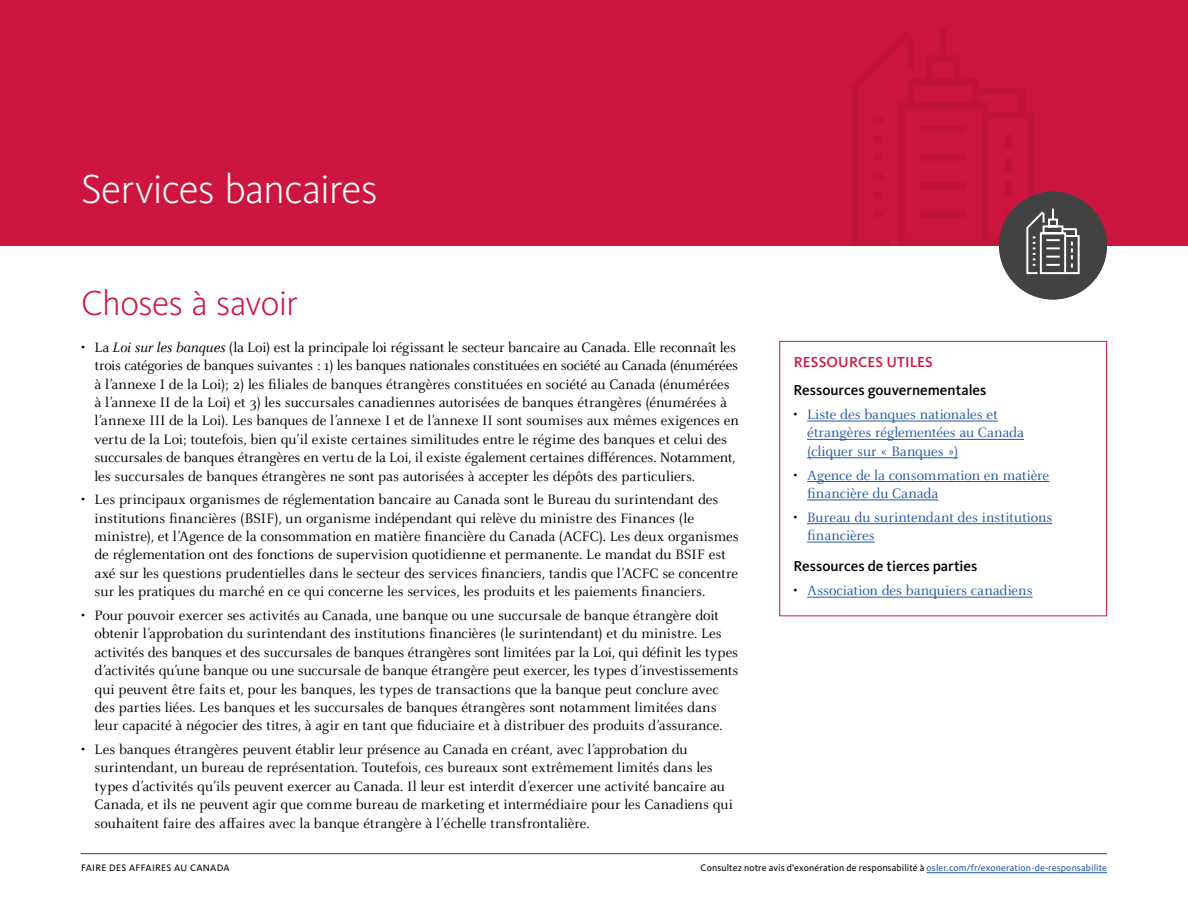
<style>
.page{position:relative;width:1188px;height:918px;background:#fff}
.page>*{position:absolute;margin:0;border:0;box-sizing:border-box;transform-origin:0 0}
.t1{font:300 42px "Kievit Pro";letter-spacing:-.02em;color:#fff}
.t2{font:300 36px "Kievit Pro";letter-spacing:-.015em;color:#cd163f}
.t3{font:15px/18.3px "Celeste OT";letter-spacing:-.005em;color:#000}
.t4{font:15px/18.3px "Celeste OT";letter-spacing:-.005em;color:#2258a4}
.t5{font:500 15px "Kievit Pro";color:#000}
.t6{font:500 15px "Kievit Pro";letter-spacing:.01em;color:#cd163f}
.t7{font:9.75px "Kievit Pro";letter-spacing:.015em;color:#000}
.t8{font:9.75px "Kievit Pro";letter-spacing:.035em;color:#000}
.s1{font-style:italic}
.s2{color:#000}
.s3{color:#2258a4}
</style>
<div class="page">
<div style="left:0;top:0;width:1188px;height:246px;background:#cd163f"></div>
<hr style="left:81px;top:853px;width:1026px;height:1px;background:#414141">
<hr style="left:807px;top:421px;width:191px;height:1px;background:#2258a4">
<hr style="left:807px;top:439px;width:217px;height:1px;background:#2258a4">
<hr style="left:807px;top:457px;width:151px;height:1px;background:#2258a4">
<hr style="left:807px;top:481px;width:242px;height:1px;background:#2258a4">
<hr style="left:807px;top:500px;width:131px;height:1px;background:#2258a4">
<hr style="left:807px;top:523px;width:246px;height:1px;background:#2258a4">
<hr style="left:807px;top:542px;width:68px;height:1px;background:#2258a4">
<hr style="left:807px;top:597px;width:226px;height:1px;background:#2258a4">
<div style="left:779px;top:341px;width:328px;height:275px;border:1px solid #cd163f"></div>
<hr style="left:927px;top:872px;width:180px;height:1px;background:#2258a4">
<div style="left:999px;top:192px;width:108px;height:108px;background:#424242;border-radius:50%"></div>
<svg style="left:852px;top:27px;width:229px;height:248px"></svg>
<h1 class="t1" style="left:81px;top:163px;width:298px">Services bancaires</h1>
<h2 class="t2" style="left:81px;top:281px;width:218px">Choses à savoir</h2>
<p class="t3" style="left:94px;top:338px;width:646px;text-indent:-14px">• La <span class="s1">Loi sur les banques</span> (la Loi) est la principale loi régissant le secteur bancaire au Canada. Elle reconnaît les trois catégories de banques suivantes : 1) les banques nationales constituées en société au Canada (énumérées à l’annexe I de la Loi); 2) les filiales de banques étrangères constituées en société au Canada (énumérées à l’annexe II de la Loi) et 3) les succursales canadiennes autorisées de banques étrangères (énumérées à l’annexe III de la Loi). Les banques de l’annexe I et de l’annexe II sont soumises aux mêmes exigences en vertu de la Loi; toutefois, bien qu’il existe certaines similitudes entre le régime des banques et celui des succursales de banques étrangères en vertu de la Loi, il existe également certaines différences. Notamment, les succursales de banques étrangères ne sont pas autorisées à accepter les dépôts des particuliers.</p>
<p class="t3" style="left:94px;top:490px;width:646px;text-indent:-14px">• Les principaux organismes de réglementation bancaire au Canada sont le Bureau du surintendant des institutions financières (BSIF), un organisme indépendant qui relève du ministre des Finances (le ministre), et l’Agence de la consommation en matière financière du Canada (ACFC). Les deux organismes de réglementation ont des fonctions de supervision quotidienne et permanente. Le mandat du BSIF est axé sur les questions prudentielles dans le secteur des services financiers, tandis que l’ACFC se concentre sur les pratiques du marché en ce qui concerne les services, les produits et les paiements financiers.</p>
<p class="t3" style="left:95px;top:606px;width:646px;text-indent:-14px">• Pour pouvoir exercer ses activités au Canada, une banque ou une succursale de banque étrangère doit obtenir l’approbation du surintendant des institutions financières (le surintendant) et du ministre. Les activités des banques et des succursales de banques étrangères sont limitées par la Loi, qui définit les types d’activités qu’une banque ou une succursale de banque étrangère peut exercer, les types d’investissements qui peuvent être faits et, pour les banques, les types de transactions que la banque peut conclure avec des parties liées. Les banques et les succursales de banques étrangères sont notamment limitées dans leur capacité à négocier des titres, à agir en tant que fiduciaire et à distribuer des produits d’assurance.</p>
<p class="t3" style="left:95px;top:740px;width:640px;text-indent:-14px">• Les banques étrangères peuvent établir leur présence au Canada en créant, avec l’approbation du surintendant, un bureau de représentation. Toutefois, ces bureaux sont extrêmement limités dans les types d’activités qu’ils peuvent exercer au Canada. Il leur est interdit d’exercer une activité bancaire au Canada, et ils ne peuvent agir que comme bureau de marketing et intermédiaire pour les Canadiens qui souhaitent faire des affaires avec la banque étrangère à l’échelle transfrontalière.</p>
<p class="t6" style="left:794px;top:353px;width:141px">RESSOURCES UTILES</p>
<p class="t5" style="left:794px;top:381px;width:194px">Ressources gouvernementales</p>
<p class="t4" style="left:807px;top:405px;width:218px;text-indent:-14px"><span class="s2">•</span> Liste des banques nationales et étrangères réglementées au Canada (cliquer sur « Banques »)</p>
<p class="t4" style="left:807px;top:466px;width:244px;text-indent:-14px"><span class="s2">•</span> Agence de la consommation en matière financière du Canada</p>
<p class="t4" style="left:807px;top:508px;width:247px;text-indent:-14px"><span class="s2">•</span> Bureau du surintendant des institutions financières</p>
<p class="t5" style="left:794px;top:557px;width:185px">Ressources de tierces parties</p>
<p class="t4" style="left:794px;top:581px;width:241px"><span class="s2">•</span> Association des banquiers canadiens</p>
<p class="t8" style="left:81px;top:862px;width:150px">FAIRE DES AFFAIRES AU CANADA</p>
<p class="t7" style="left:701px;top:862px;width:408px">Consultez notre avis d’exonération de responsabilité à <span class="s3">osler.com/fr/exoneration-de-responsabilite</span></p>
</div>
